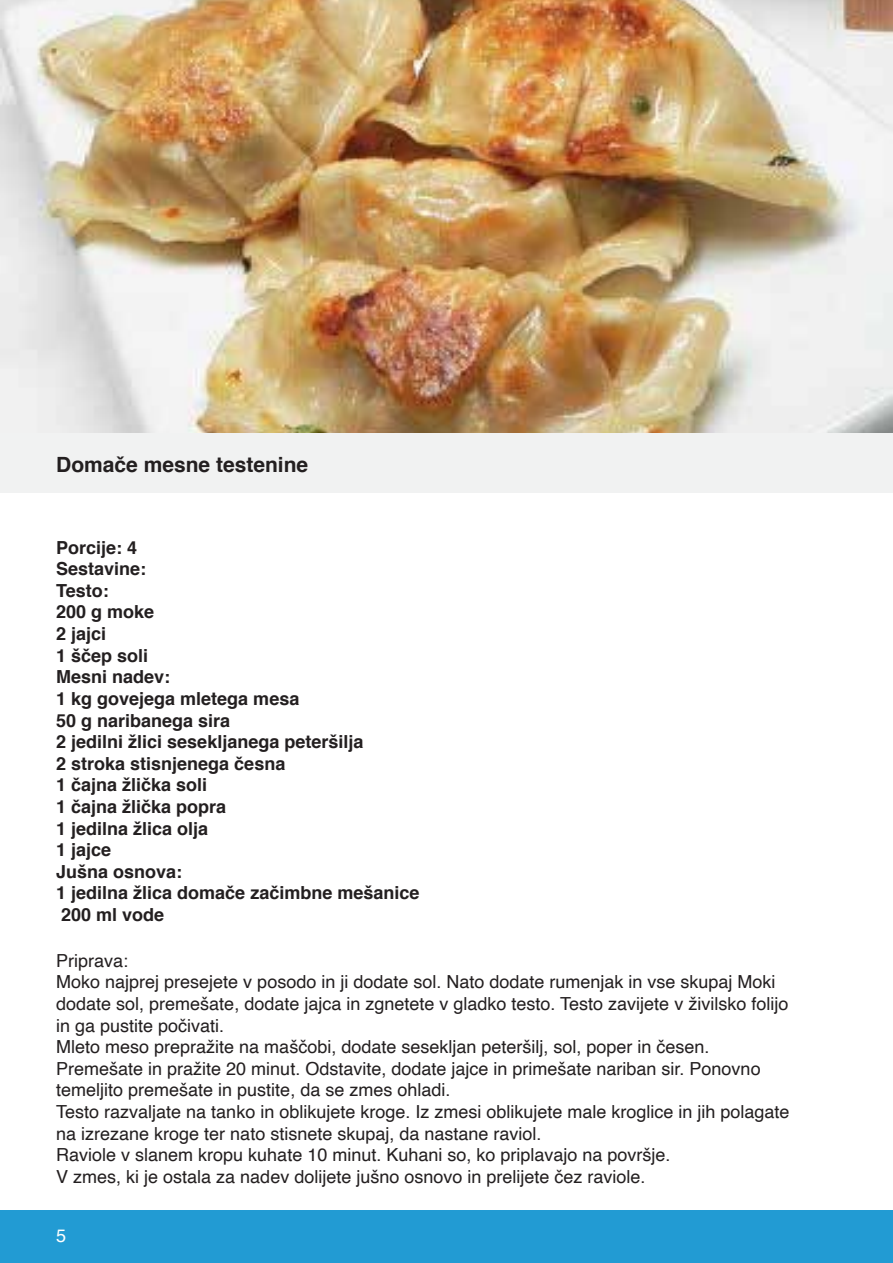
<style>
.page{position:relative;width:893px;height:1263px;background:#fff}
.page>*{position:absolute;margin:0;border:0;box-sizing:border-box;transform-origin:0 0}
.t1{font:700 21px "Helvetica";color:#231f20}
.t2{font:18px/21.6px "Helvetica";color:#231f20}
.t3{font:700 18px/21.6px "Helvetica";color:#231f20}
.t4{font:18px "Helvetica";color:#fff}
</style>
<div class="page">
<div style="left:0;top:1210px;width:893px;height:53px;background:#229bd3"></div>
<div style="left:0;top:433px;width:893px;height:60px;background:#f1f2f2"></div>
<img style="left:0;top:0;width:893px;height:433px">
<p class="t1" style="left:56px;top:447px;width:254px">Domače mesne testenine</p>
<p class="t3" style="left:56px;top:537px;width:365px">Porcije: 4<br>Sestavine:<br>Testo:<br>200 g moke<br>2 jajci<br>1 ščep soli<br>Mesni nadev:<br>1 kg govejega mletega mesa<br>50 g naribanega sira<br>2 jedilni žlici sesekljanega peteršilja<br>2 stroka stisnjenega česna<br>1 čajna žlička soli<br>1 čajna žlička popra<br>1 jedilna žlica olja<br>1 jajce<br>Jušna osnova:<br>1 jedilna žlica domače začimbne mešanice<br>200 ml vode</p>
<p class="t2" style="left:56px;top:950px;width:735px">Priprava:<br>Moko najprej presejete v posodo in ji dodate sol. Nato dodate rumenjak in vse skupaj Moki dodate sol, premešate, dodate jajca in zgnetete v gladko testo. Testo zavijete v živilsko folijo in ga pustite počivati.<br>Mleto meso prepražite na maščobi, dodate sesekljan peteršilj, sol, poper in česen.<br>Premešate in pražite 20 minut. Odstavite, dodate jajce in primešate nariban sir. Ponovno temeljito premešate in pustite, da se zmes ohladi.<br>Testo razvaljate na tanko in oblikujete kroge. Iz zmesi oblikujete male kroglice in jih polagate na izrezane kroge ter nato stisnete skupaj, da nastane raviol.<br>Raviole v slanem kropu kuhate 10 minut. Kuhani so, ko priplavajo na površje.<br>V zmes, ki je ostala za nadev dolijete jušno osnovo in prelijete čez raviole.</p>
<p class="t4" style="left:56px;top:1222px;width:12px">5</p>
</div>
